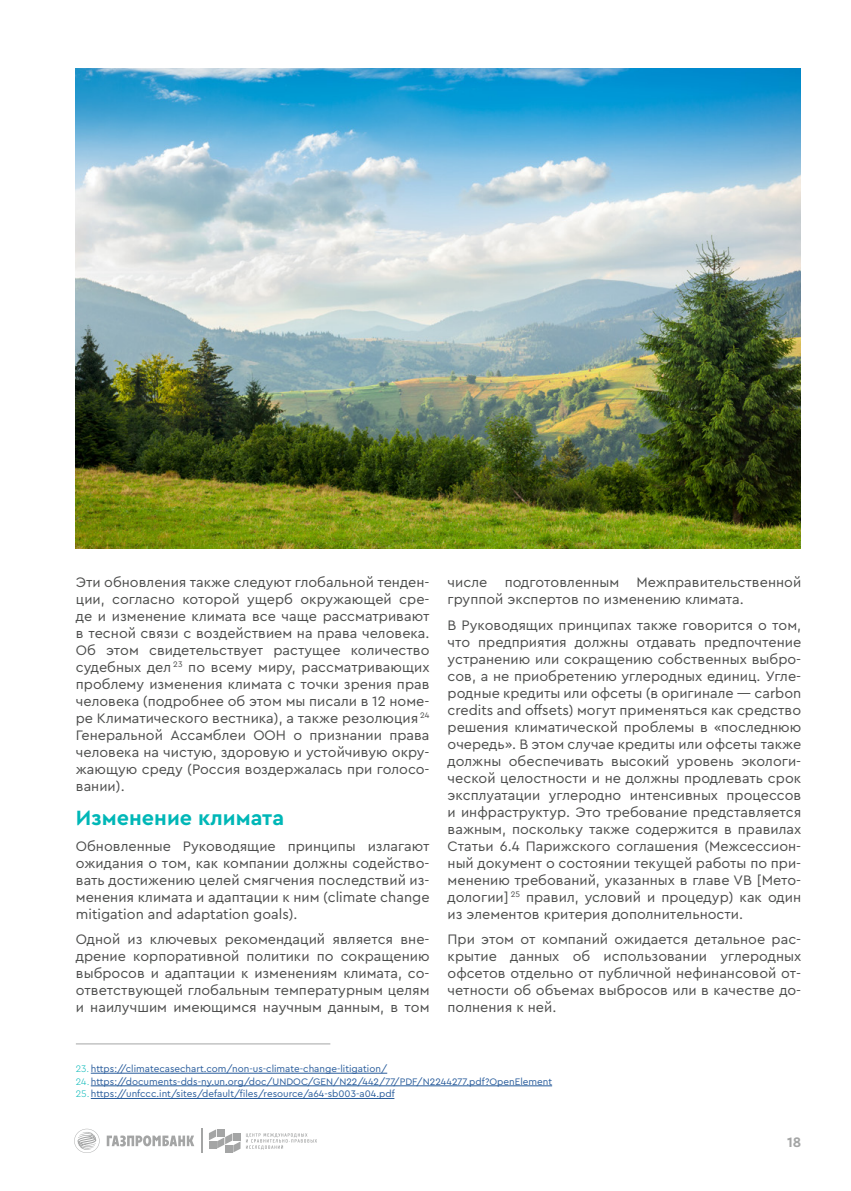
<style>
.page{position:relative;width:851px;height:1191px;background:#fff}
.page>*{position:absolute;margin:0;border:0;box-sizing:border-box;transform-origin:0 0}
.t1{font:700 21.6px "Cera CY";color:#00b7b7}
.t2{font:14.4px/17px "Cera CY";color:#4b4c4b;text-align:justify}
.t3{font:700 14.4px "Cera CY";color:#a4a5a5}
.t4{font:9.9px/12.6px "Cera CY";color:#275b9b}
.s1{font-family:"Cera Pro";font-weight:300;color:#00b7b7}
</style>
<div class="page">
<hr style="left:91px;top:1072px;width:296px;height:1px;background:#275b9b">
<hr style="left:91px;top:1085px;width:461px;height:1px;background:#275b9b">
<hr style="left:91px;top:1098px;width:303px;height:1px;background:#275b9b">
<img style="left:76px;top:68px;width:724px;height:480px">
<hr style="left:76px;top:1043px;width:254px;height:1px;background:#a4a5a5">
<svg style="left:74px;top:1128px;width:26px;height:25px"></svg>
<svg style="left:107px;top:1135px;width:87px;height:11px"></svg>
<hr style="left:201px;top:1128px;width:2px;height:25px;background:#a4a5a5">
<svg style="left:209px;top:1129px;width:31px;height:23px"></svg>
<svg style="left:246px;top:1133px;width:71px;height:16px"></svg>
<p class="t2" style="left:76px;top:573px;width:355px">Эти обновления также следуют глобальной тенден&shy;ции, согласно которой ущерб окружающей сре&shy;де и изменение климата все чаще рассматривают в тесной связи с воздействием на права человека.<br>Об этом свидетельствует растущее количество судебных дел <sup>23</sup> по всему миру, рассматривающих проблему изменения климата с точки зрения прав человека (подробнее об этом мы писали в 12 номе&shy;ре Климатического вестника), а также резолюция <sup>24<br></sup>Генеральной Ассамблеи ООН о признании права человека на чистую, здоровую и устойчивую окру&shy;жающую среду (Россия воздержалась при голосо&shy;вании).</p>
<h1 class="t1" style="left:76px;top:803px;width:210px">Изменение климата</h1>
<p class="t2" style="left:76px;top:837px;width:355px">Обновленные Руководящие принципы излагают ожидания о том, как компании должны содейство&shy;вать достижению целей смягчения последствий из&shy;менения климата и адаптации к ним (climate change mitigation and adaptation goals).</p>
<p class="t2" style="left:76px;top:930px;width:355px">Одной из ключевых рекомендаций является вне&shy;дрение корпоративной политики по сокращению выбросов и адаптации к изменениям климата, со&shy;ответствующей глобальным температурным целям и наилучшим имеющимся научным данным, в том</p>
<p class="t2" style="left:447px;top:573px;width:355px">числе подготовленным Межправительственной группой экспертов по изменению климата.</p>
<p class="t2" style="left:447px;top:615px;width:355px">В Руководящих принципах также говорится о том, что предприятия должны отдавать предпочтение устранению или сокращению собственных выбро&shy;сов, а не приобретению углеродных единиц. Угле&shy;родные кредиты или офсеты (в оригинале — carbon credits and offsets) могут применяться как средство решения климатической проблемы в «последнюю очередь». В этом случае кредиты или офсеты также должны обеспечивать высокий уровень экологи&shy;ческой целостности и не должны продлевать срок эксплуатации углеродно интенсивных процессов и инфраструктур. Это требование представляется важным, поскольку также содержится в правилах Статьи 6.4 Парижского соглашения (Межсессион&shy;ный документ о состоянии текущей работы по при&shy;менению требований, указанных в главе VB [Мето&shy;дологии] <sup>25</sup> правил, условий и процедур) как один из элементов критерия дополнительности.</p>
<p class="t2" style="left:447px;top:930px;width:355px">При этом от компаний ожидается детальное рас&shy;крытие данных об использовании углеродных офсетов отдельно от публичной нефинансовой от&shy;четности об объемах выбросов или в качестве до&shy;полнения к ней.</p>
<p class="t4" style="left:76px;top:1062px;width:477px"><span class="s1">23.</span> https://climatecasechart.com/non-us-climate-change-litigation/<br><span class="s1">24.</span>https://documents-dds-ny.un.org/doc/UNDOC/GEN/N22/442/77/PDF/N2244277.pdf?OpenElement<br><span class="s1">25.</span>https://unfccc.int/sites/default/files/resource/a64-sb003-a04.pdf</p>
<p class="t3" style="left:786px;top:1132px;width:16px">18</p>
</div>
